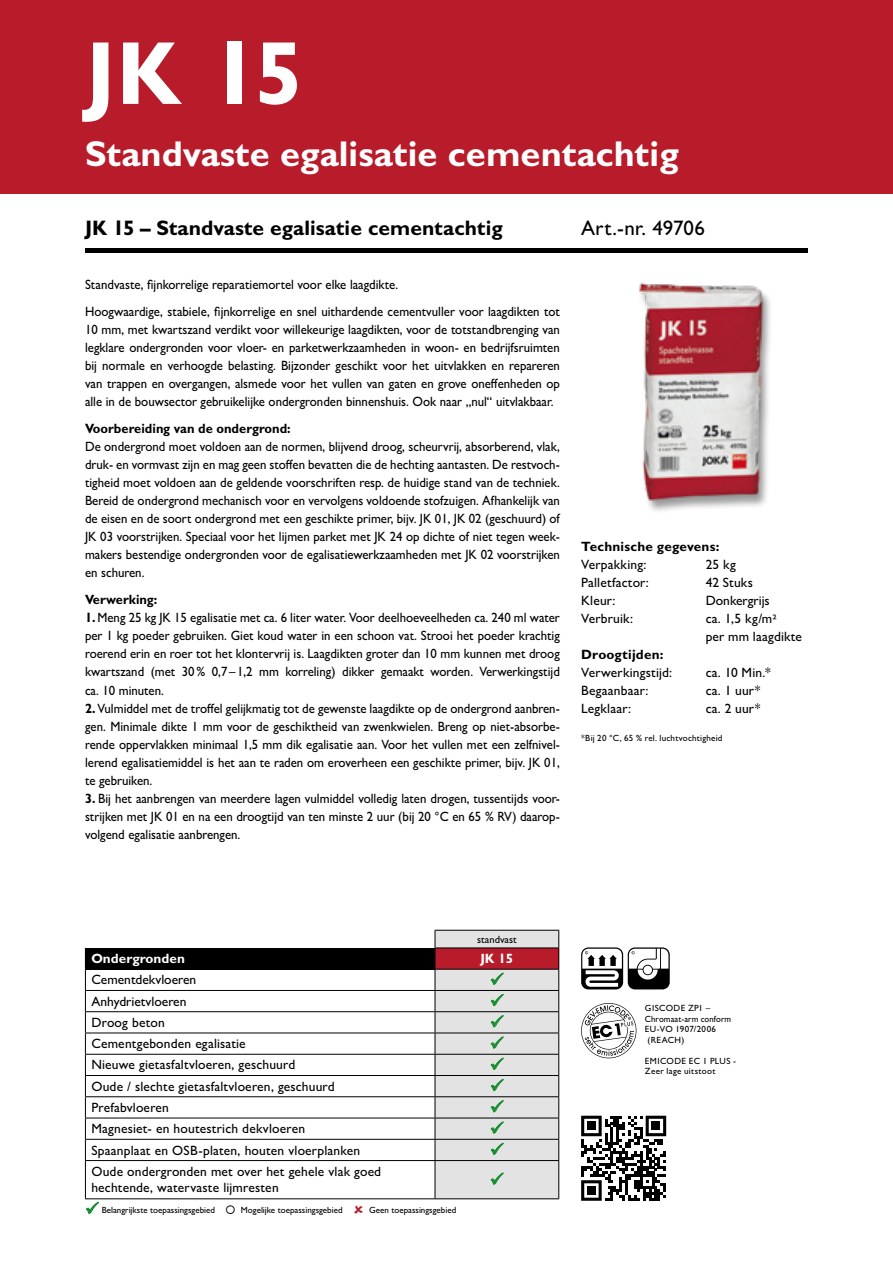
<style>
.page{position:relative;width:893px;height:1263px;background:#fff}
.page>*{position:absolute;margin:0;border:0;box-sizing:border-box;transform-origin:0 0}
.t1{font:700 90px "Gill Sans MT Pro";color:#fff}
.t2{font:700 36px "Gill Sans MT Pro";color:#fff}
.t3{font:700 21px "Gill Sans MT Pro";color:#000}
.t4{font:500 21px "Gill Sans MT Pro";letter-spacing:.01em;color:#000}
.t5{font:500 13.5px/18px "Gill Sans MT Pro";color:#000;text-align:justify;scale:.95 1}
.t6{font:500 13.5px/16.2px "Gill Sans MT Pro";color:#000}
.t7{font:700 13.5px "Gill Sans MT Pro";color:#000;scale:.95 1}
.t8{font:700 13.5px "Gill Sans MT Pro";color:#000}
.t9{font:700 13.5px "Gill Sans MT Pro";color:#fff}
.t10{font:500 10.5px "Gill Sans MT Pro";color:#000}
.t11{font:500 9px/10.5px "Gill Sans MT Pro";letter-spacing:.005em;color:#000}
.t12{font:500 9px "Gill Sans MT Pro";letter-spacing:.025em;color:#000}
.t13{font:500 9px/10.5px "Gill Sans MT Pro";letter-spacing:.04em;color:#000}
.s1{font-weight:700}
.s2{color:#158c2e}
</style>
<div class="page">
<img style="left:639px;top:282px;width:132px;height:229px">
<div style="left:85px;top:948px;width:350px;height:21px;background:#000"></div>
<hr style="left:85px;top:969px;width:350px;height:1px;background:#000">
<hr style="left:85px;top:990px;width:350px;height:1px;background:#000">
<hr style="left:85px;top:1011px;width:350px;height:1px;background:#000">
<hr style="left:85px;top:1032px;width:350px;height:1px;background:#000">
<hr style="left:85px;top:1054px;width:350px;height:1px;background:#000">
<hr style="left:85px;top:1075px;width:350px;height:1px;background:#000">
<hr style="left:85px;top:1096px;width:350px;height:1px;background:#000">
<hr style="left:85px;top:1118px;width:350px;height:1px;background:#000">
<hr style="left:85px;top:1139px;width:350px;height:1px;background:#000">
<svg style="left:85px;top:970px;width:1px;height:190px"></svg>
<hr style="left:85px;top:1160px;width:350px;height:1px;background:#000">
<hr style="left:85px;top:1161px;width:1px;height:37px;background:#000">
<hr style="left:85px;top:1198px;width:350px;height:1px;background:#000">
<div style="left:0;top:0;width:893px;height:193px;background:#b81c2b"></div>
<svg style="left:581px;top:947px;width:89px;height:42px"></svg>
<hr style="left:85px;top:249px;width:723px;height:4px;background:#000">
<svg style="left:581px;top:1003px;width:55px;height:55px"></svg>
<svg style="left:581px;top:1116px;width:85px;height:85px"></svg>
<div style="left:587px;top:1121px;width:9px;height:9px;background:#000"></div>
<div style="left:651px;top:1121px;width:9px;height:9px;background:#000"></div>
<div style="left:587px;top:1186px;width:9px;height:9px;background:#000"></div>
<svg style="left:435px;top:930px;width:124px;height:269px;background:#d1c6c7"></svg>
<h1 class="t1" style="left:85px;top:18px;width:220px">JK 15</h1>
<h2 class="t2" style="left:85px;top:131px;width:595px">Standvaste egalisatie cementachtig</h2>
<h3 class="t3" style="left:85px;top:215px;width:419px">JK 15 – Standvaste egalisatie cementachtig</h3>
<p class="t5" style="left:85px;top:271px;width:501px;line-height:27px">Standvaste, fijnkorrelige reparatiemortel voor elke laagdikte.<br>Hoogwaardige, stabiele, fijnkorrelige en snel uithardende cementvuller voor laagdikten tot</p>
<p class="t5" style="left:85px;top:321px;width:501px">10 mm, met kwartszand verdikt voor willekeurige laagdikten, voor de totstandbrenging van legklare ondergronden voor vloer- en parketwerkzaamheden in woon- en bedrijfsruimten bij normale en verhoogde belasting. Bijzonder geschikt voor het uitvlakken en repareren van trappen en overgangen, alsmede voor het vullen van gaten en grove oneffenheden op alle in de bouwsector gebruikelijke ondergronden binnenshuis. Ook naar „nul“ uitvlakbaar.</p>
<p class="t7" style="left:85px;top:420px;width:218px">Voorbereiding van de ondergrond:</p>
<p class="t5" style="left:85px;top:438px;width:501px">De ondergrond moet voldoen aan de normen, blijvend droog, scheurvrij, absorberend, vlak, druk- en vormvast zijn en mag geen stoffen bevatten die de hechting aantasten. De restvoch&shy;tigheid moet voldoen aan de geldende voorschriften resp. de huidige stand van de techniek.<br>Bereid de ondergrond mechanisch voor en vervolgens voldoende stofzuigen. Afhankelijk van de eisen en de soort ondergrond met een geschikte primer, bijv. JK 01, JK 02 (geschuurd) of JK 03 voorstrijken. Speciaal voor het lijmen parket met JK 24 op dichte of niet tegen week&shy;makers bestendige ondergronden voor de egalisatiewerkzaamheden met JK 02 voorstrijken en schuren.</p>
<p class="t7" style="left:85px;top:592px;width:78px">Verwerking:</p>
<p class="t5" style="left:85px;top:609px;width:501px"><span class="s1">1.</span> Meng 25 kg JK 15 egalisatie met ca. 6 liter water. Voor deelhoeveelheden ca. 240 ml water per 1 kg poeder gebruiken. Giet koud water in een schoon vat. Strooi het poeder krachtig roerend erin en roer tot het klontervrij is. Laagdikten groter dan 10 mm kunnen met droog kwartszand (met 30% 0,7–1,2 mm korreling) dikker gemaakt worden. Verwerkingstijd ca. 10 minuten.</p>
<p class="t5" style="left:85px;top:699px;width:501px"><span class="s1">2.</span> Vulmiddel met de troffel gelijkmatig tot de gewenste laagdikte op de ondergrond aanbren&shy;gen. Minimale dikte 1 mm voor de geschiktheid van zwenkwielen. Breng op niet-absorbe&shy;rende oppervlakken minimaal 1,5 mm dik egalisatie aan. Voor het vullen met een zelfnivel&shy;lerend egalisatiemiddel is het aan te raden om eroverheen een geschikte primer, bijv. JK 01, te gebruiken.</p>
<p class="t5" style="left:85px;top:789px;width:501px"><span class="s1">3.</span> Bij het aanbrengen van meerdere lagen vulmiddel volledig laten drogen, tussentijds voor&shy;strijken met JK 01 en na een droogtijd van ten minste 2 uur (bij 20 °C en 65 % RV) daarop&shy;volgend egalisatie aanbrengen.</p>
<h3 class="t4" style="left:581px;top:216px;width:125px">Art.-nr. 49706</h3>
<p class="t8" style="left:581px;top:538px;width:140px">Technische gegevens:</p>
<p class="t6" style="left:581px;top:556px;width:67px">Verpakking:</p>
<p class="t6" style="left:706px;top:556px;width:32px">25 kg</p>
<p class="t6" style="left:581px;top:574px;width:69px">Palletfactor:</p>
<p class="t6" style="left:706px;top:574px;width:49px">42 Stuks</p>
<p class="t6" style="left:581px;top:592px;width:36px">Kleur:</p>
<p class="t6" style="left:706px;top:592px;width:66px">Donkergrijs</p>
<p class="t6" style="left:581px;top:610px;width:53px">Verbruik:</p>
<p class="t6" style="left:706px;top:609px;width:98px;line-height:18px">ca. 1,5 kg/m²<br>per mm laagdikte</p>
<p class="t8" style="left:581px;top:646px;width:84px">Droogtijden:</p>
<p class="t6" style="left:581px;top:664px;width:92px">Verwerkingstijd:</p>
<p class="t6" style="left:706px;top:664px;width:67px">ca. 10 Min.*</p>
<p class="t6" style="left:581px;top:682px;width:69px">Begaanbaar:</p>
<p class="t6" style="left:706px;top:682px;width:56px">ca. 1 uur*</p>
<p class="t6" style="left:581px;top:700px;width:51px">Legklaar:</p>
<p class="t6" style="left:706px;top:700px;width:56px">ca. 2 uur*</p>
<p class="t12" style="left:581px;top:733px;width:143px">*Bij 20 °C, 65 % rel. luchtvochtigheid</p>
<p class="t10" style="left:477px;top:933px;width:41px">standvast</p>
<p class="t9" style="left:91px;top:950px;width:95px">Ondergronden</p>
<p class="t9" style="left:480px;top:950px;width:34px">JK 15</p>
<p class="t6" style="left:91px;top:972px;width:106px">Cementdekvloeren</p>
<p class="t6" style="left:91px;top:993px;width:96px">Anhydrietvloeren</p>
<p class="t6" style="left:91px;top:1014px;width:75px">Droog beton</p>
<p class="t6" style="left:91px;top:1035px;width:156px">Cementgebonden egalisatie</p>
<p class="t6" style="left:91px;top:1057px;width:205px">Nieuwe gietasfaltvloeren, geschuurd</p>
<p class="t6" style="left:91px;top:1078px;width:245px">Oude / slechte gietasfaltvloeren, geschuurd</p>
<p class="t6" style="left:91px;top:1099px;width:79px">Prefabvloeren</p>
<p class="t6" style="left:91px;top:1120px;width:215px">Magnesiet- en houtestrich dekvloeren</p>
<p class="t6" style="left:91px;top:1142px;width:270px">Spaanplaat en OSB-platen, houten vloerplanken</p>
<p class="t6" style="left:91px;top:1163px;width:291px">Oude ondergronden met over het gehele vlak goed hechtende, watervaste lijmresten</p>
<p class="t11" style="left:85px;top:1204px;width:259px"><span class="s2">✓</span> Belangrijkste toepassingsgebied ○ Mogelijke toepassingsgebied</p>
<p class="t11" style="left:369px;top:1204px;width:89px">Geen toepassingsgebied</p>
<p class="t11" style="left:645px;top:1003px;width:88px">GISCODE ZP1 –<br>Chromaat-arm conform<br>EU-VO 1907/2006 (REACH)</p>
<p class="t13" style="left:645px;top:1055px;width:93px">EMICODE EC 1 PLUS -<br>Zeer lage uitstoot</p>
</div>
